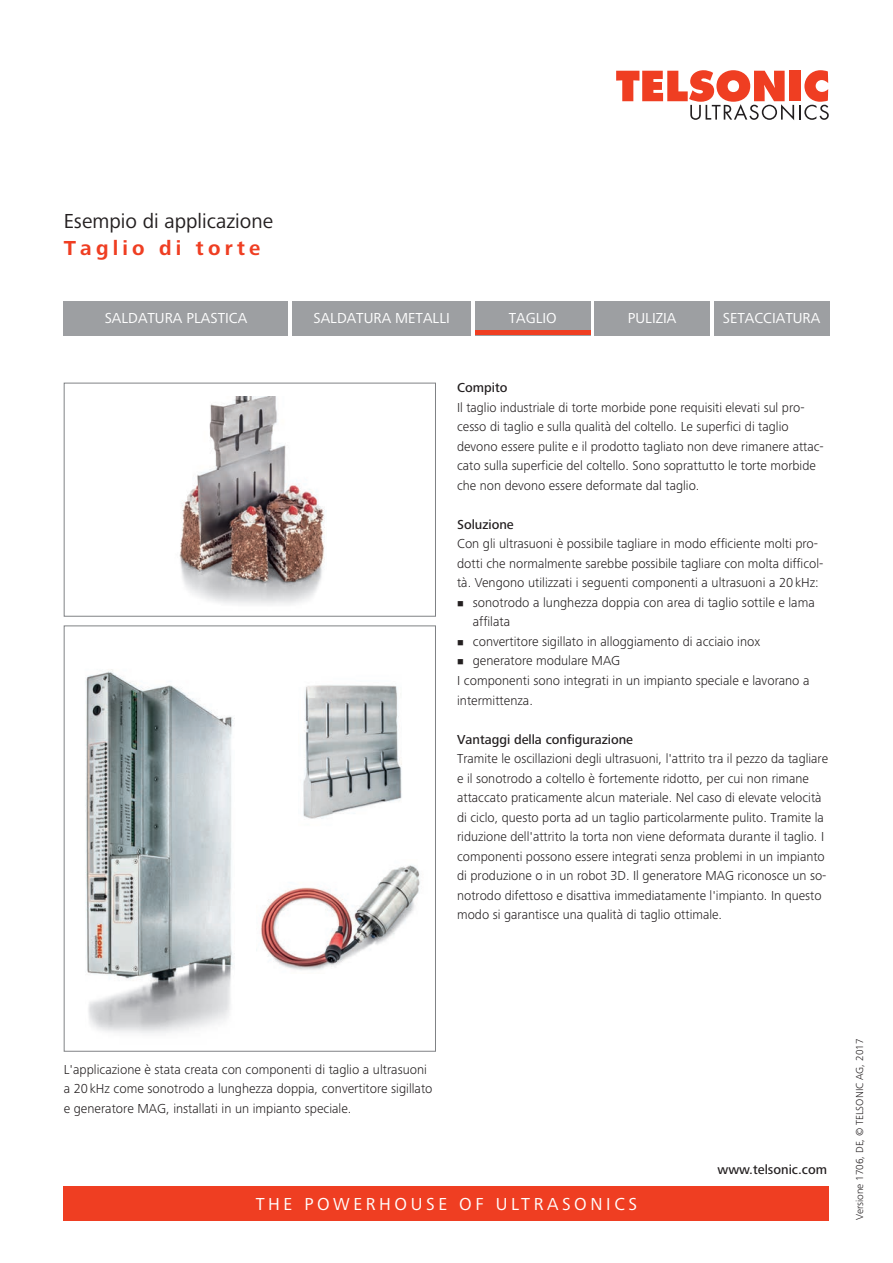
<style>
.page{position:relative;width:893px;height:1263px;background:#fff}
.page>*{position:absolute;margin:0;border:0;box-sizing:border-box;transform-origin:0 0}
.Haupttitel_schwarz{font:21px "Frutiger Next LTW1 G";color:#231f20}
.Haupttitel_rot{font:700 21px "Frutiger Next LTW1 G";letter-spacing:.2em;color:#ef3e22}
.t1{font:18px "Frutiger Next LTW1 G";letter-spacing:.2em;color:#fff}
.Portfoliotitel{font:15px "Frutiger Next LTW1 G";color:#fff}
.Lauftext_9_13pt{font:300 13.5px/19.5px "Frutiger Next LTW1 G";color:#231f20}
.Lauftext_9_13pt__med{font:500 13.5px "Frutiger Next LTW1 G";color:#231f20}
.Version_7_11pt{font:300 10.5px "Frutiger Next LTW1 G";color:#231f20}
</style>
<div class="page">
<svg style="left:616px;top:70px;width:213px;height:50px"></svg>
<div style="left:64px;top:1186px;width:765px;height:34px;background:#ef3e22"></div>
<img style="left:179px;top:397px;width:146px;height:208px">
<div style="left:64px;top:383px;width:372px;height:234px;border:1px solid #808285"></div>
<img style="left:85px;top:669px;width:150px;height:365px">
<div style="left:64px;top:625px;width:372px;height:426px;border:1px solid #808285"></div>
<img style="left:303px;top:685px;width:99px;height:134px">
<img style="left:256px;top:865px;width:164px;height:105px">
<div style="left:64px;top:301px;width:224px;height:34px;background:#9d9fa2"></div>
<div style="left:292px;top:301px;width:179px;height:34px;background:#9d9fa2"></div>
<div style="left:475px;top:301px;width:115px;height:34px;background:#9d9fa2"></div>
<div style="left:595px;top:301px;width:115px;height:34px;background:#9d9fa2"></div>
<div style="left:714px;top:301px;width:115px;height:34px;background:#9d9fa2"></div>
<hr style="left:475px;top:331px;width:115px;height:4px;background:#ef3e22">
<p class="Haupttitel_schwarz" style="left:64px;top:209px;width:211px">Esempio di applicazione</p>
<p class="Haupttitel_rot" style="left:64px;top:236px;width:198px">Taglio di torte</p>
<p class="Portfoliotitel" style="left:105px;top:310px;width:144px">SALDATURA PLASTICA</p>
<p class="Portfoliotitel" style="left:313px;top:310px;width:138px">SALDATURA METALLI</p>
<p class="Portfoliotitel" style="left:509px;top:310px;width:49px">TAGLIO</p>
<p class="Portfoliotitel" style="left:628px;top:310px;width:50px">PULIZIA</p>
<p class="Portfoliotitel" style="left:723px;top:310px;width:99px">SETACCIATURA</p>
<p class="Lauftext_9_13pt__med" style="left:457px;top:380px;width:52px">Compito</p>
<p class="Lauftext_9_13pt" style="left:457px;top:398px;width:368px">Il taglio industriale di torte morbide pone requisiti elevati sul pro&shy;cesso di taglio e sulla qualità del coltello. Le superfici di taglio devono essere pulite e il prodotto tagliato non deve rimanere attac&shy;cato sulla superficie del coltello. Sono soprattutto le torte morbide che non devono essere deformate dal taglio.</p>
<p class="Lauftext_9_13pt__med" style="left:457px;top:517px;width:58px">Soluzione</p>
<p class="Lauftext_9_13pt" style="left:457px;top:534px;width:368px">Con gli ultrasuoni è possibile tagliare in modo efficiente molti pro&shy;dotti che normalmente sarebbe possibile tagliare con molta difficol&shy;tà. Vengono utilizzati i seguenti componenti a ultrasuoni a 20kHz:</p>
<p class="Lauftext_9_13pt" style="left:473px;top:593px;width:343px;text-indent:-16px">■ sonotrodo a lunghezza doppia con area di taglio sottile e lama affilata</p>
<p class="Lauftext_9_13pt" style="left:457px;top:632px;width:305px">■ convertitore sigillato in alloggiamento di acciaio inox</p>
<p class="Lauftext_9_13pt" style="left:457px;top:651px;width:164px">■ generatore modulare MAG</p>
<p class="Lauftext_9_13pt" style="left:457px;top:671px;width:354px">I componenti sono integrati in un impianto speciale e lavorano a intermittenza.</p>
<p class="Lauftext_9_13pt__med" style="left:457px;top:731px;width:178px">Vantaggi della configurazione</p>
<p class="Lauftext_9_13pt" style="left:457px;top:749px;width:373px">Tramite le oscillazioni degli ultrasuoni, l'attrito tra il pezzo da tagliare e il sonotrodo a coltello è fortemente ridotto, per cui non rimane attaccato praticamente alcun materiale. Nel caso di elevate velocità di ciclo, questo porta ad un taglio particolarmente pulito. Tramite la riduzione dell'attrito la torta non viene deformata durante il taglio. I componenti possono essere integrati senza problemi in un impianto di produzione o in un robot 3D. Il generatore MAG riconosce un so&shy;notrodo difettoso e disattiva immediatamente l'impianto. In questo modo si garantisce una qualità di taglio ottimale.</p>
<p class="Lauftext_9_13pt" style="left:64px;top:1059px;width:370px">L'applicazione è stata creata con componenti di taglio a ultrasuoni a 20kHz come sonotrodo a lunghezza doppia, convertitore sigillato e generatore MAG, installati in un impianto speciale.</p>
<h2 class="t1" style="left:256px;top:1194px;width:383px">THE POWERHOUSE OF ULTRASONICS</h2>
<p class="Lauftext_9_13pt__med" style="left:717px;top:1161px;width:111px">www.telsonic.com</p>
<p class="Version_7_11pt" style="left:854px;top:1220px;width:183px;rotate:-90deg">Versione 1706, DE, © TELSONIC AG, 2017</p>
</div>
